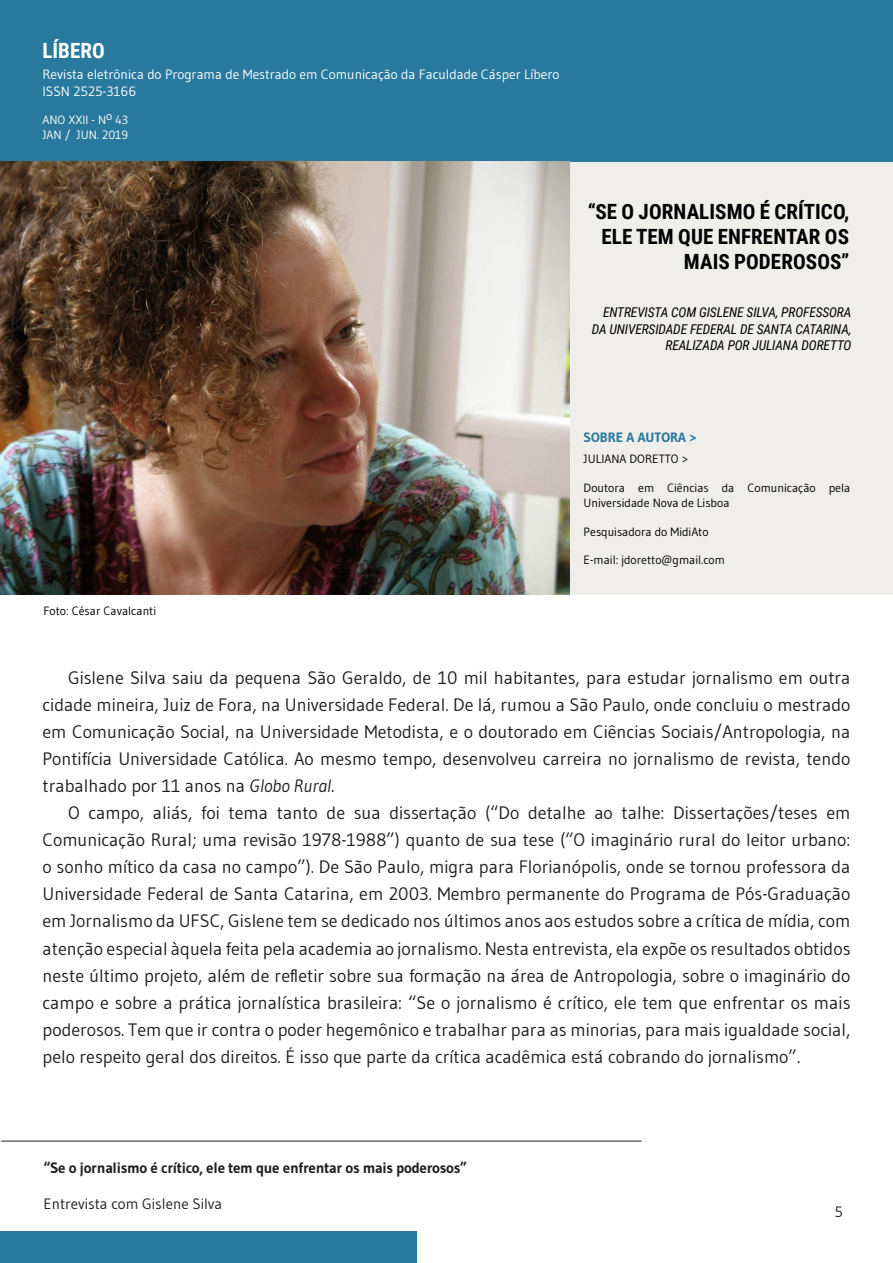
<style>
.page{position:relative;width:893px;height:1263px;background:#fff}
.page>*{position:absolute;margin:0;border:0;box-sizing:border-box;transform-origin:0 0}
.t1{font:700 21px/25.2px "Roboto Condensed";letter-spacing:.005em;color:#000;text-align:right}
.t2{font:700 21px "Roboto Condensed";color:#fff}
.Paragraph_Style_1{font:18px/27px "Gudea";color:#231f20;text-align:justify}
.t3{font:700 16.5px "Roboto Condensed";color:#fff}
.t4{font:700 15px "Gudea";letter-spacing:-.02em;color:#231f20}
.t5{font:15px "Gudea";color:#231f20}
.t6{font:italic 13.5px/16.2px "Roboto Condensed";letter-spacing:-.01em;color:#000;text-align:right}
.t7{font:13.5px "Gudea";color:#fff}
.t8{font:700 13.5px "Gudea";color:#28799d}
.t9{font:12px/14.4px "Gudea";color:#000}
.t10{font:12px "Gudea";color:#fff}
.s1{font-style:italic}
</style>
<div class="page">
<div style="left:0;top:1231px;width:417px;height:32px;background:#28799d"></div>
<hr style="left:1px;top:1141px;width:641px;height:1px;background:#231f20">
<div style="left:0;top:161px;width:893px;height:433px;background:#f0eeeb"></div>
<div style="left:0;top:0;width:893px;height:161px;background:#28799d"></div>
<img style="left:0;top:161px;width:570px;height:433px">
<p class="t2" style="left:43px;top:36px;width:64px">LÍBERO</p>
<p class="t7" style="left:43px;top:66px;width:518px">Revista eletrônica do Programa de Mestrado em Comunicação da Faculdade Cásper Líbero</p>
<p class="t7" style="left:43px;top:82px;width:95px">ISSN 2525-3166</p>
<p class="t10" style="left:43px;top:113px;width:87px">ANO XXII - No 43</p>
<p class="t10" style="left:43px;top:127px;width:87px">JAN / JUN. 2019</p>
<p class="t3" style="left:41px;top:37px;width:50px">LÍBERO</p>
<p class="t1" style="left:588px;top:198px;width:263px">“SE O JORNALISMO É CRÍTICO,<br>ELE TEM QUE ENFRENTAR OS<br>MAIS PODEROSOS”</p>
<p class="t6" style="left:592px;top:304px;width:261px">ENTREVISTA COM GISLENE SILVA, PROFESSORA<br>DA UNIVERSIDADE FEDERAL DE SANTA CATARINA,<br>REALIZADA POR JULIANA DORETTO</p>
<p class="t9" style="left:44px;top:604px;width:114px">Foto: César Cavalcanti</p>
<p class="t8" style="left:584px;top:428px;width:114px">SOBRE A AUTORA &gt;</p>
<p class="t9" style="left:584px;top:452px;width:106px">JULIANA DORETTO &gt;</p>
<p class="t9" style="left:584px;top:481px;width:268px">Doutora em Ciências da Comunicação pela<br>Universidade Nova de Lisboa</p>
<p class="t9" style="left:584px;top:524px;width:127px">Pesquisadora do MidiAto</p>
<p class="t9" style="left:584px;top:553px;width:143px">E-mail: jdoretto@gmail.com</p>
<p class="Paragraph_Style_1" style="left:43px;top:664px;width:809px;text-indent:26px">Gislene Silva saiu da pequena São Geraldo, de 10 mil habitantes, para estudar jornalismo em outra cidade mineira, Juiz de Fora, na Universidade Federal. De lá, rumou a São Paulo, onde concluiu o mestrado em Comunicação Social, na Universidade Metodista, e o doutorado em Ciências Sociais/Antropologia, na Pontifícia Universidade Católica. Ao mesmo tempo, desenvolveu carreira no jornalismo de revista, tendo trabalhado por 11 anos na <span class="s1">Globo Rural</span>.</p>
<p class="Paragraph_Style_1" style="left:43px;top:799px;width:809px;text-indent:26px">O campo, aliás, foi tema tanto de sua dissertação (“Do detalhe ao talhe: Dissertações/teses em Comunicação Rural; uma revisão 1978-1988”) quanto de sua tese (“O imaginário rural do leitor urbano: o sonho mítico da casa no campo”). De São Paulo, migra para Florianópolis, onde se tornou professora da Universidade Federal de Santa Catarina, em 2003. Membro permanente do Programa de Pós-Graduação em Jornalismo da UFSC, Gislene tem se dedicado nos últimos anos aos estudos sobre a crítica de mídia, com atenção especial àquela feita pela academia ao jornalismo. Nesta entrevista, ela expõe os resultados obtidos neste último projeto, além de refletir sobre sua formação na área de Antropologia, sobre o imaginário do campo e sobre a prática jornalística brasileira: “Se o jornalismo é crítico, ele tem que enfrentar os mais poderosos. Tem que ir contra o poder hegemônico e trabalhar para as minorias, para mais igualdade social, pelo respeito geral dos direitos. É isso que parte da crítica acadêmica está cobrando do jornalismo”.</p>
<p class="t4" style="left:44px;top:1159px;width:425px">“Se o jornalismo é crítico, ele tem que enfrentar os mais poderosos”</p>
<p class="t5" style="left:44px;top:1195px;width:180px">Entrevista com Gislene Silva</p>
<p class="t5" style="left:834px;top:1202px;width:10px">5</p>
</div>
